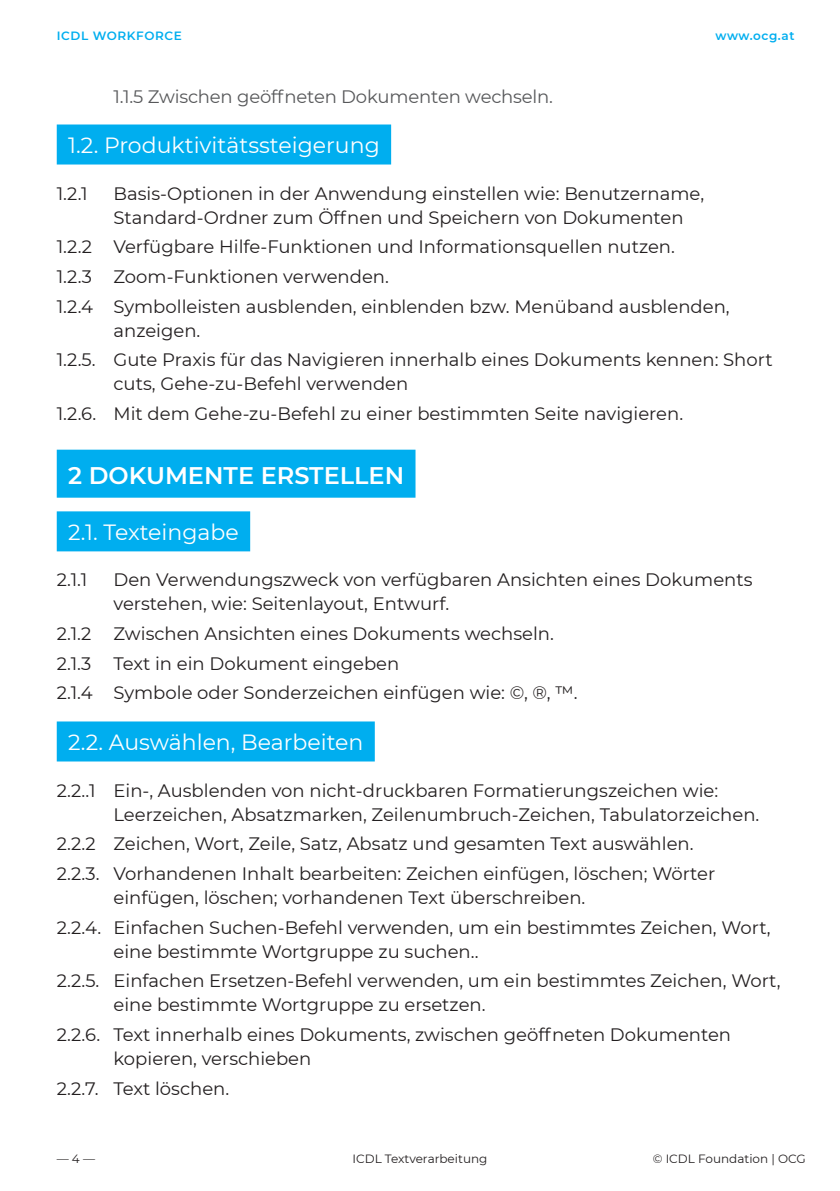
<style>
.page{position:relative;width:840px;height:1191px;background:#fff}
.page>*{position:absolute;margin:0;border:0;box-sizing:border-box;transform-origin:0 0}
.H3_Kapitelüberschrif{font:600 24px "Montserrat";color:#fff}
.H4_Skill_Set{font:22px "Montserrat";color:#fff}
.Fliesstext_schwarz_9{font:18px/24px "Montserrat";color:#231f20}
.Fliesstext_schwarz_9-2{font:18px "Montserrat";letter-spacing:-.01em;color:#57585a}
.Fußzeile_links{font:12px "Montserrat";color:#231f20}
.t1{font:600 12px "Montserrat";letter-spacing:.05em;color:#00aeef}
</style>
<div class="page">
<div style="left:57px;top:124px;width:334px;height:40px;background:#00aeef"></div>
<div style="left:57px;top:450px;width:358px;height:48px;background:#00aeef"></div>
<div style="left:57px;top:511px;width:193px;height:40px;background:#00aeef"></div>
<div style="left:57px;top:721px;width:317px;height:40px;background:#00aeef"></div>
<p class="t1" style="left:57px;top:27px;width:127px">ICDL WORKFORCE</p>
<p class="t1" style="left:715px;top:27px;width:81px">www.ocg.at</p>
<p class="Fliesstext_schwarz_9-2" style="left:113px;top:84px;width:441px">1.1.5 Zwischen geöffneten Dokumenten wechseln.</p>
<p class="H4_Skill_Set" style="left:68px;top:130px;width:313px">1.2. Produktivitätssteigerung</p>
<p class="Fliesstext_schwarz_9" style="left:57px;top:180px;width:32px">1.2.1</p>
<p class="Fliesstext_schwarz_9" style="left:113px;top:180px;width:592px">Basis-Optionen in der Anwendung einstellen wie: Benutzername,<br>Standard-Ordner zum Öffnen und Speichern von Dokumenten</p>
<p class="Fliesstext_schwarz_9" style="left:57px;top:234px;width:619px">1.2.2 Verfügbare Hilfe-Funktionen und Informationsquellen nutzen.</p>
<p class="Fliesstext_schwarz_9" style="left:57px;top:264px;width:333px">1.2.3 Zoom-Funktionen verwenden.</p>
<p class="Fliesstext_schwarz_9" style="left:113px;top:293px;width:617px;text-indent:-57px">1.2.4 Symbolleisten ausblenden, einblenden bzw. Menüband ausblenden, anzeigen.</p>
<p class="Fliesstext_schwarz_9" style="left:113px;top:347px;width:660px;text-indent:-57px">1.2.5. Gute Praxis für das Navigieren innerhalb eines Dokuments kennen: Short cuts, Gehe-zu-Befehl verwenden</p>
<p class="Fliesstext_schwarz_9" style="left:57px;top:401px;width:627px">1.2.6. Mit dem Gehe-zu-Befehl zu einer bestimmten Seite navigieren.</p>
<p class="H3_Kapitelüberschrif" style="left:68px;top:458px;width:337px">2 DOKUMENTE ERSTELLEN</p>
<p class="H4_Skill_Set" style="left:68px;top:517px;width:172px">2.1. Texteingabe</p>
<p class="Fliesstext_schwarz_9" style="left:57px;top:567px;width:32px">2.1.1</p>
<p class="Fliesstext_schwarz_9" style="left:113px;top:567px;width:640px">Den Verwendungszweck von verfügbaren Ansichten eines Dokuments verstehen, wie: Seitenlayout, Entwurf.</p>
<p class="Fliesstext_schwarz_9" style="left:57px;top:621px;width:498px">2.1.2 Zwischen Ansichten eines Dokuments wechseln.</p>
<p class="Fliesstext_schwarz_9" style="left:57px;top:651px;width:344px">2.1.3 Text in ein Dokument eingeben</p>
<p class="Fliesstext_schwarz_9" style="left:57px;top:680px;width:522px">2.1.4 Symbole oder Sonderzeichen einfügen wie: ©, ®, ™.</p>
<p class="H4_Skill_Set" style="left:68px;top:727px;width:297px">2.2. Auswählen, Bearbeiten</p>
<p class="Fliesstext_schwarz_9" style="left:113px;top:777px;width:647px;text-indent:-57px">2.2..1 Ein-, Ausblenden von nicht-druckbaren Formatierungszeichen wie:<br>Leerzeichen, Absatzmarken, Zeilenumbruch-Zeichen, Tabulatorzeichen.</p>
<p class="Fliesstext_schwarz_9" style="left:57px;top:831px;width:638px">2.2.2 Zeichen, Wort, Zeile, Satz, Absatz und gesamten Text auswählen.</p>
<p class="Fliesstext_schwarz_9" style="left:113px;top:861px;width:603px;text-indent:-57px">2.2.3. Vorhandenen Inhalt bearbeiten: Zeichen einfügen, löschen; Wörter einfügen, löschen; vorhandenen Text überschreiben.</p>
<p class="Fliesstext_schwarz_9" style="left:113px;top:914px;width:658px;text-indent:-57px">2.2.4. Einfachen Suchen-Befehl verwenden, um ein bestimmtes Zeichen, Wort, eine bestimmte Wortgruppe zu suchen..</p>
<p class="Fliesstext_schwarz_9" style="left:113px;top:968px;width:668px;text-indent:-57px">2.2.5. Einfachen Ersetzen-Befehl verwenden, um ein bestimmtes Zeichen, Wort, eine bestimmte Wortgruppe zu ersetzen.</p>
<p class="Fliesstext_schwarz_9" style="left:113px;top:1022px;width:618px;text-indent:-57px">2.2.6. Text innerhalb eines Dokuments, zwischen geöffneten Dokumenten kopieren, verschieben</p>
<p class="Fliesstext_schwarz_9" style="left:57px;top:1075px;width:174px">2.2.7. Text löschen.</p>
<p class="Fußzeile_links" style="left:57px;top:1150px;width:40px">— 4 —</p>
<p class="Fußzeile_links" style="left:352px;top:1150px;width:136px">ICDL Textverarbeitung</p>
<p class="Fußzeile_links" style="left:652px;top:1150px;width:154px">© ICDL Foundation | OCG</p>
</div>
